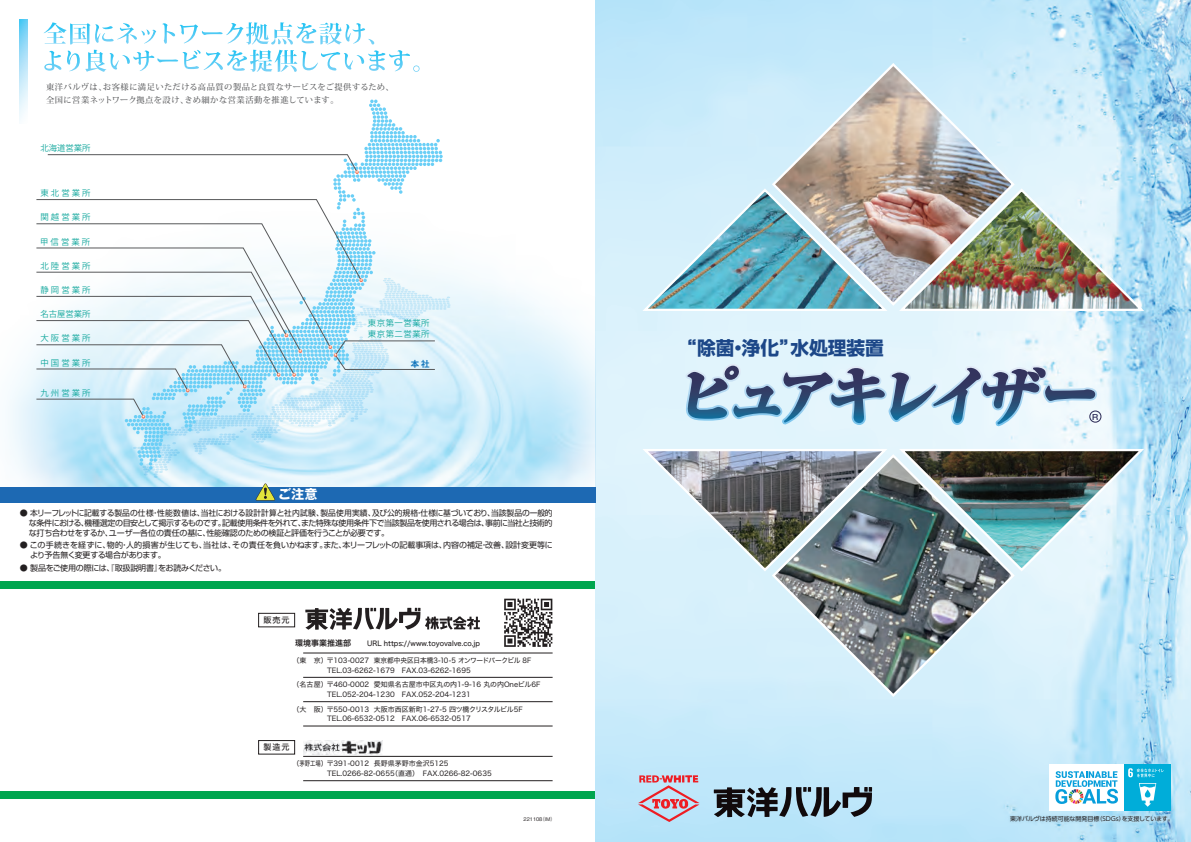
<style>
.page{position:relative;width:1191px;height:842px;background:#fff}
.page>*{position:absolute;margin:0;border:0;box-sizing:border-box;transform-origin:0 0}
.t1{font:700 18.7px "Shin Go Pro";color:#1c4788}
.t2{font:700 13px "Gothic MB101 Pro";color:#fff}
.t3{font:8.4px "Koz Go Pro";letter-spacing:.25em;color:#12a79d}
.t4{font:8.4px/10.6px "Koz Go Pro";letter-spacing:.06em;color:#12a79d}
.t5{font:700 8.4px "Koz Go Pro";color:#1074bc}
.t6{font:500 8.3px/12.6px "Koz Min Pro";letter-spacing:.05em;color:#57585a}
.t7{font:8.1px "Hira Kaku Std N W5";letter-spacing:.1em;color:#231f20}
.t8{font:8px/10px "Shin Go Pro";letter-spacing:-.02em;color:#231f20;text-align:justify}
.t9{font:8px "Shin Go Pro";letter-spacing:-.04em;color:#231f20}
.t10{font:8px "Hira Kaku Std N W6";color:#231f20}
.t11{font:700 7.5px "Gothic MB101 Pro De";color:#34345e}
.t12{font:7px/9.5px "Hira Kaku Std N W4";color:#231f20}
.t13{font:7px "Hira Kaku Std N W5";color:#231f20;scale:.95 1}
.t14{font:6px "UD Shin Go Pr 6";letter-spacing:-.005em;color:#231f20}
.t15{font:500 5px "Gothic BBB Pro";color:#231f20}
</style>
<div class="page">
<img style="left:595px;top:0;width:596px;height:842px">
<svg style="left:713px;top:787px;width:159px;height:30px;background:#6a7d88"></svg>
<svg style="left:638px;top:775px;width:61px;height:47px;background:#c9afc0"></svg>
<div style="left:1048px;top:764px;width:76px;height:47px;background:#fff"></div>
<svg style="left:1055px;top:771px;width:63px;height:7px"></svg>
<div style="left:1124px;top:764px;width:46px;height:47px;background:#00add9"></div>
<svg style="left:1128px;top:768px;width:35px;height:9px"></svg>
<img style="left:972px;top:779px;width:219px;height:63px">
<svg style="left:685px;top:364px;width:412px;height:62px;background:#aec3d5"></svg>
<div style="left:1089px;top:410px;width:12px;height:13px;border:1px solid #34345e;border-radius:50%"></div>
<svg style="left:770px;top:61px;width:246px;height:246px;background:#c5cdce"></svg>
<img style="left:898px;top:187px;width:249px;height:126px">
<img style="left:642px;top:187px;width:248px;height:126px">
<svg style="left:770px;top:452px;width:246px;height:246px;background:#a4b5bb"></svg>
<img style="left:639px;top:447px;width:249px;height:126px">
<img style="left:896px;top:447px;width:248px;height:126px">
<img style="left:8px;top:273px;width:587px;height:214px">
<div style="left:0;top:792px;width:595px;height:7px;background:#00a54f"></div>
<div style="left:0;top:582px;width:595px;height:7px;background:#00a54f"></div>
<svg style="left:44px;top:22px;width:375px;height:50px"></svg>
<svg style="left:20px;top:20px;width:7px;height:100px"></svg>
<svg style="left:305px;top:608px;width:175px;height:22px"></svg>
<hr style="left:303px;top:677px;width:249px;height:1px;background:#231f20">
<hr style="left:303px;top:653px;width:249px;height:1px;background:#231f20">
<hr style="left:303px;top:726px;width:249px;height:1px;background:#231f20">
<hr style="left:303px;top:701px;width:249px;height:1px;background:#231f20">
<div style="left:258px;top:613px;width:37px;height:14px;border:1px solid #231f20"></div>
<div style="left:0;top:487px;width:595px;height:15px;background:#1d69b3"></div>
<svg style="left:36px;top:100px;width:414px;height:401px"></svg>
<svg style="left:504px;top:599px;width:48px;height:48px"></svg>
<hr style="left:303px;top:780px;width:249px;height:1px;background:#231f20">
<hr style="left:303px;top:756px;width:249px;height:1px;background:#231f20">
<div style="left:258px;top:740px;width:37px;height:14px;border:1px solid #231f20"></div>
<img style="left:304px;top:740px;width:78px;height:14px">
<p class="t6" style="left:46px;top:80px;width:349px">東洋バルヴは、お客様に満足いただける高品質の製品と良質なサービスをご提供するため、全国に営業ネットワーク拠点を設け、きめ細かな営業活動を推進しています。</p>
<p class="t3" style="left:40px;top:142px;width:52px">北海道営業所</p>
<p class="t3" style="left:40px;top:188px;width:52px">東北営業所</p>
<p class="t3" style="left:40px;top:212px;width:52px">関越営業所</p>
<p class="t3" style="left:40px;top:236px;width:52px">甲信営業所</p>
<p class="t3" style="left:40px;top:260px;width:52px">北陸営業所</p>
<p class="t3" style="left:40px;top:285px;width:52px">静岡営業所</p>
<p class="t3" style="left:40px;top:309px;width:52px">名古屋営業所</p>
<p class="t3" style="left:40px;top:333px;width:52px">大阪営業所</p>
<p class="t3" style="left:40px;top:357px;width:52px">中国営業所</p>
<p class="t3" style="left:40px;top:387px;width:52px">九州営業所</p>
<h2 class="t2" style="left:278px;top:484px;width:41px">ご注意</h2>
<p class="t4" style="left:368px;top:318px;width:63px">東京第一営業所東京第二営業所</p>
<p class="t5" style="left:411px;top:359px;width:20px">本社</p>
<p class="t8" style="left:20px;top:507px;width:534px">● 本リーフレットに記載する製品の仕様・性能数値は、当社における設計計算と社内試験、製品使用実績、及び公的規格・仕様に基づいており、当該製品の一般的　な条件における、機種選定の目安として掲示するものです。記載使用条件を外れて、また特殊な使用条件下で当該製品を使用される場合は、事前に当社と技術的　な打ち合わせをするか、ユーザー各位の責任の基に、性能確認のための検証と評価を行うことが必要です。</p>
<p class="t8" style="left:22px;top:539px;width:532px;text-indent:-3px">● この手続きを経ずに、物的・人的損害が生じても、当社は、その責任を負いかねます。また、本リーフレットの記載事項は、内容の補足・改善、設計変更等に　より予告無く変更する場合があります。</p>
<p class="t9" style="left:20px;top:562px;width:208px">● 製品をご使用の際には、『取扱説明書』をお読みください。</p>
<p class="t7" style="left:264px;top:614px;width:27px">販売元</p>
<p class="t10" style="left:295px;top:637px;width:57px">環境事業推進部</p>
<p class="t13" style="left:367px;top:638px;width:120px">URL https://www.toyovalve.co.jp</p>
<p class="t12" style="left:327px;top:656px;width:206px;text-indent:-34px">（東　京）〒103-0027 東京都中央区日本橋3-10-5 オンワードパークビル 8F<br>TEL.03-6262-1679　FAX.03-6262-1695</p>
<p class="t12" style="left:327px;top:680px;width:215px;text-indent:-34px">（名古屋）〒460-0002 愛知県名古屋市中区丸の内1-9-16 丸の内Oneビル6F<br>TEL.052-204-1230　FAX.052-204-1231</p>
<p class="t12" style="left:327px;top:704px;width:197px;text-indent:-34px">（大　阪）〒550-0013 大阪市西区新町1-27-5 四ツ橋クリスタルビル5F<br>TEL.06-6532-0512　FAX.06-6532-0517</p>
<p class="t7" style="left:264px;top:741px;width:27px">製造元</p>
<p class="t12" style="left:327px;top:759px;width:166px;text-indent:-34px">（茅野工場）〒391-0012 長野県茅野市金沢5125<br>TEL.0266-82-0655（直通）　FAX.0266-82-0635</p>
<p class="t15" style="left:523px;top:815px;width:33px">221108（IM）</p>
<h1 class="t1" style="left:678px;top:333px;width:207px">“除菌・浄化”水処理装置</h1>
<p class="t11" style="left:1092px;top:410px;width:8px">R</p>
<p class="t14" style="left:1010px;top:814px;width:165px">東洋バルヴは持続可能な開発目標（SDGs）を支援しています。</p>
</div>
